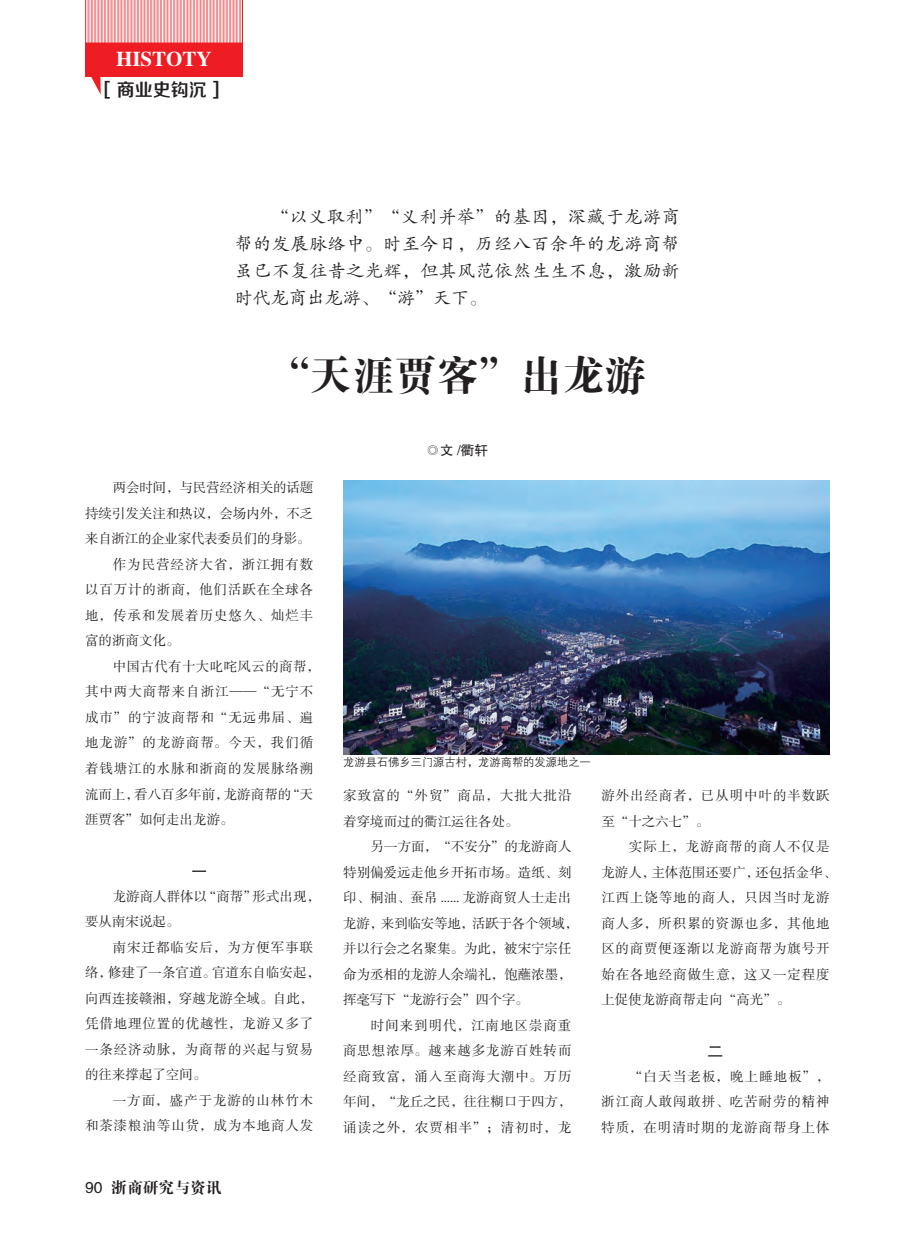
<style>
.page{position:relative;width:919px;height:1238px;background:#fff}
.page>*{position:absolute;margin:0;border:0;box-sizing:border-box;transform-origin:0 0}
.大标题{font:42px "FZDBSK GBK1 0";color:#231f20}
.t1{font:21px "FZXBSK GBK1 0";color:#fff}
.引题{font:18px/27px "FZKTK GBK1 0";letter-spacing:.035em;color:#231f20;text-align:justify}
.t2{font:18px "FZZZHONGJW GB1 0";color:#231f20}
.t3{font:15.75px "FZDBSK GBK1 0";color:#231f20}
.小标题-居中{font:15.75px "FZHTK GBK1 0";color:#231f20}
.正文{font:13.5px/25.5px "FZSSK GBK1 0";letter-spacing:.06em;color:#231f20;text-align:justify}
.正文-2{font:13.5px/25.5px "FZSSK GBK1 0";letter-spacing:-.005em;color:#231f20}
.正文-3{font:13.5px/25.5px "FZSSK GBK1 0";color:#231f20}
.t4{font:13.5px "FZHTK GBK1 0";color:#231f20}
.图注{font:11.25px "FZZDXK GBK1 0";color:#231f20}
.s1{font-family:"FZHTK GBK1 0"}
</style>
<div class="page">
<svg style="left:85px;top:0;width:157px;height:77px;background:#f03c41"></svg>
<hr style="left:86px;top:0;width:1px;height:43px;background:#fff">
<hr style="left:92px;top:0;width:1px;height:43px;background:#fff">
<hr style="left:97px;top:0;width:1px;height:43px;background:#fff">
<hr style="left:103px;top:0;width:1px;height:43px;background:#fff">
<hr style="left:109px;top:0;width:1px;height:43px;background:#fff">
<hr style="left:115px;top:0;width:1px;height:43px;background:#fff">
<hr style="left:120px;top:0;width:1px;height:43px;background:#fff">
<hr style="left:126px;top:0;width:1px;height:43px;background:#fff">
<hr style="left:132px;top:0;width:1px;height:43px;background:#fff">
<hr style="left:138px;top:0;width:1px;height:43px;background:#fff">
<hr style="left:143px;top:0;width:1px;height:43px;background:#fff">
<hr style="left:149px;top:0;width:1px;height:43px;background:#fff">
<hr style="left:155px;top:0;width:1px;height:43px;background:#fff">
<hr style="left:161px;top:0;width:1px;height:43px;background:#fff">
<hr style="left:166px;top:0;width:1px;height:43px;background:#fff">
<hr style="left:172px;top:0;width:1px;height:43px;background:#fff">
<hr style="left:178px;top:0;width:1px;height:43px;background:#fff">
<hr style="left:183px;top:0;width:1px;height:43px;background:#fff">
<hr style="left:189px;top:0;width:1px;height:43px;background:#fff">
<hr style="left:195px;top:0;width:1px;height:43px;background:#fff">
<hr style="left:201px;top:0;width:1px;height:43px;background:#fff">
<hr style="left:206px;top:0;width:1px;height:43px;background:#fff">
<hr style="left:212px;top:0;width:1px;height:43px;background:#fff">
<hr style="left:218px;top:0;width:1px;height:43px;background:#fff">
<hr style="left:224px;top:0;width:1px;height:43px;background:#fff">
<hr style="left:229px;top:0;width:1px;height:43px;background:#fff">
<hr style="left:235px;top:0;width:1px;height:43px;background:#fff">
<hr style="left:241px;top:0;width:1px;height:43px;background:#fff">
<hr style="left:87px;top:0;width:1px;height:43px;background:#fff">
<hr style="left:93px;top:0;width:1px;height:43px;background:#fff">
<hr style="left:99px;top:0;width:1px;height:43px;background:#fff">
<hr style="left:105px;top:0;width:1px;height:43px;background:#fff">
<hr style="left:110px;top:0;width:1px;height:43px;background:#fff">
<hr style="left:116px;top:0;width:1px;height:43px;background:#fff">
<hr style="left:122px;top:0;width:1px;height:43px;background:#fff">
<hr style="left:128px;top:0;width:1px;height:43px;background:#fff">
<hr style="left:133px;top:0;width:1px;height:43px;background:#fff">
<hr style="left:139px;top:0;width:1px;height:43px;background:#fff">
<hr style="left:145px;top:0;width:1px;height:43px;background:#fff">
<hr style="left:151px;top:0;width:1px;height:43px;background:#fff">
<hr style="left:156px;top:0;width:1px;height:43px;background:#fff">
<hr style="left:162px;top:0;width:1px;height:43px;background:#fff">
<hr style="left:168px;top:0;width:1px;height:43px;background:#fff">
<hr style="left:173px;top:0;width:1px;height:43px;background:#fff">
<hr style="left:179px;top:0;width:1px;height:43px;background:#fff">
<hr style="left:185px;top:0;width:1px;height:43px;background:#fff">
<hr style="left:191px;top:0;width:1px;height:43px;background:#fff">
<hr style="left:196px;top:0;width:1px;height:43px;background:#fff">
<hr style="left:202px;top:0;width:1px;height:43px;background:#fff">
<hr style="left:208px;top:0;width:1px;height:43px;background:#fff">
<hr style="left:214px;top:0;width:1px;height:43px;background:#fff">
<hr style="left:219px;top:0;width:1px;height:43px;background:#fff">
<hr style="left:225px;top:0;width:1px;height:43px;background:#fff">
<hr style="left:231px;top:0;width:1px;height:43px;background:#fff">
<hr style="left:237px;top:0;width:1px;height:43px;background:#fff">
<hr style="left:89px;top:0;width:1px;height:43px;background:#fff">
<hr style="left:94px;top:0;width:1px;height:43px;background:#fff">
<hr style="left:100px;top:0;width:1px;height:43px;background:#fff">
<hr style="left:106px;top:0;width:1px;height:43px;background:#fff">
<hr style="left:112px;top:0;width:1px;height:43px;background:#fff">
<hr style="left:117px;top:0;width:1px;height:43px;background:#fff">
<hr style="left:123px;top:0;width:1px;height:43px;background:#fff">
<hr style="left:129px;top:0;width:1px;height:43px;background:#fff">
<hr style="left:135px;top:0;width:1px;height:43px;background:#fff">
<hr style="left:140px;top:0;width:1px;height:43px;background:#fff">
<hr style="left:146px;top:0;width:1px;height:43px;background:#fff">
<hr style="left:152px;top:0;width:1px;height:43px;background:#fff">
<hr style="left:158px;top:0;width:1px;height:43px;background:#fff">
<hr style="left:163px;top:0;width:1px;height:43px;background:#fff">
<hr style="left:169px;top:0;width:1px;height:43px;background:#fff">
<hr style="left:175px;top:0;width:1px;height:43px;background:#fff">
<hr style="left:181px;top:0;width:1px;height:43px;background:#fff">
<hr style="left:186px;top:0;width:1px;height:43px;background:#fff">
<hr style="left:192px;top:0;width:1px;height:43px;background:#fff">
<hr style="left:198px;top:0;width:1px;height:43px;background:#fff">
<hr style="left:204px;top:0;width:1px;height:43px;background:#fff">
<hr style="left:209px;top:0;width:1px;height:43px;background:#fff">
<hr style="left:215px;top:0;width:1px;height:43px;background:#fff">
<hr style="left:221px;top:0;width:1px;height:43px;background:#fff">
<hr style="left:227px;top:0;width:1px;height:43px;background:#fff">
<hr style="left:232px;top:0;width:1px;height:43px;background:#fff">
<hr style="left:238px;top:0;width:1px;height:43px;background:#fff">
<hr style="left:90px;top:0;width:1px;height:43px;background:#fff">
<hr style="left:96px;top:0;width:1px;height:43px;background:#fff">
<hr style="left:102px;top:0;width:1px;height:43px;background:#fff">
<hr style="left:107px;top:0;width:1px;height:43px;background:#fff">
<hr style="left:113px;top:0;width:1px;height:43px;background:#fff">
<hr style="left:119px;top:0;width:1px;height:43px;background:#fff">
<hr style="left:125px;top:0;width:1px;height:43px;background:#fff">
<hr style="left:130px;top:0;width:1px;height:43px;background:#fff">
<hr style="left:136px;top:0;width:1px;height:43px;background:#fff">
<hr style="left:142px;top:0;width:1px;height:43px;background:#fff">
<hr style="left:148px;top:0;width:1px;height:43px;background:#fff">
<hr style="left:153px;top:0;width:1px;height:43px;background:#fff">
<hr style="left:159px;top:0;width:1px;height:43px;background:#fff">
<hr style="left:165px;top:0;width:1px;height:43px;background:#fff">
<hr style="left:171px;top:0;width:1px;height:43px;background:#fff">
<hr style="left:176px;top:0;width:1px;height:43px;background:#fff">
<hr style="left:182px;top:0;width:1px;height:43px;background:#fff">
<hr style="left:188px;top:0;width:1px;height:43px;background:#fff">
<hr style="left:194px;top:0;width:1px;height:43px;background:#fff">
<hr style="left:199px;top:0;width:1px;height:43px;background:#fff">
<hr style="left:205px;top:0;width:1px;height:43px;background:#fff">
<hr style="left:211px;top:0;width:1px;height:43px;background:#fff">
<hr style="left:216px;top:0;width:1px;height:43px;background:#fff">
<hr style="left:222px;top:0;width:1px;height:43px;background:#fff">
<hr style="left:228px;top:0;width:1px;height:43px;background:#fff">
<hr style="left:234px;top:0;width:1px;height:43px;background:#fff">
<hr style="left:239px;top:0;width:1px;height:43px;background:#fff">
<svg style="left:85px;top:65px;width:16px;height:30px"></svg>
<img style="left:343px;top:480px;width:486px;height:274px">
<h2 class="t1" style="left:116px;top:47px;width:97px">HISTOTY</h2>
<h3 class="t2" style="left:104px;top:80px;width:117px">[ 商业史钩沉 ]</h3>
<p class="引题" style="left:235px;top:204px;width:446px;text-indent:36px">“以义取利”“义利并举”的基因，深藏于龙游商帮的发展脉络中。时至今日，历经八百余年的龙游商帮虽已不复往昔之光辉，但其风范依然生生不息，激励新时代龙商出龙游、“游”天下。</p>
<p class="大标题" style="left:268px;top:353px;width:379px">“天涯贾客”出龙游</p>
<p class="t4" style="left:426px;top:443px;width:63px">◎◎ 文衢轩</p>
<p class="正文" style="left:85px;top:475px;width:230px;text-indent:28px">两会时间，与民营经济相关的话题持续引发关注和热议，会场内外，不乏来自浙江的企业家代表委员们的身影。</p>
<p class="正文" style="left:85px;top:552px;width:230px;text-indent:28px">作为民营经济大省，浙江拥有数以百万计的浙商，他们活跃在全球各地，传承和发展着历史悠久、灿烂丰富的浙商文化。</p>
<p class="正文" style="left:85px;top:654px;width:236px;text-align:left;text-indent:28px">中国古代有十大叱咤风云的商帮，其中两大商帮来自浙江——“无宁不成市”的宁波商帮和“无远弗届、遍地龙游”的龙游商帮。今天，我们循着钱塘江的水脉和浙商的发展脉络溯流而上，看八百多年前，龙游商帮的“天涯贾客”如何走出龙游。</p>
<p class="小标题-居中" style="left:191px;top:862px;width:17px">一</p>
<p class="正文-3" style="left:85px;top:883px;width:236px;text-indent:28px">龙游商人群体以“商帮”形式出现，要从南宋说起。</p>
<p class="正文" style="left:85px;top:934px;width:236px;text-align:left;text-indent:28px">南宋迁都临安后，为方便军事联络，修建了一条官道。官道东自临安起，向西连接赣湘，穿越龙游全域。自此，凭借地理位置的优越性，龙游又多了一条经济动脉，为商帮的兴起与贸易的往来撑起了空间。</p>
<p class="正文" style="left:85px;top:1087px;width:230px;text-align:right">一方面，盛产于龙游的山林竹木<br>和茶漆粮油等山货，成为本地商人发</p>
<p class="t3" style="left:85px;top:1179px;width:138px"><span class="s1">90</span> 浙商研究与资讯</p>
<p class="图注" style="left:343px;top:756px;width:249px">龙游县石佛乡三门源古村，龙游商帮的发源地之一</p>
<p class="正文-3" style="left:343px;top:783px;width:230px">家致富的“外贸”商品，大批大批沿着穿境而过的衢江运往各处。</p>
<p class="正文-2" style="left:343px;top:834px;width:236px;text-indent:28px">另一方面，“不安分”的龙游商人特别偏爱远走他乡开拓市场。造纸、刻印、桐油、蚕帛 ...... 龙游商贸人士走出龙游，来到临安等地，活跃于各个领域，并以行会之名聚集。为此，被宋宁宗任命为丞相的龙游人余端礼，饱蘸浓墨，挥毫写下“龙游行会”四个字。</p>
<p class="正文" style="left:343px;top:1012px;width:230px;text-indent:28px">时间来到明代，江南地区崇商重商思想浓厚。越来越多龙游百姓转而经商致富，涌入至商海大潮中。万历年间，“龙丘之民，往往糊口于四方，诵读之外，农贾相半”；清初时，龙</p>
<p class="正文" style="left:601px;top:783px;width:230px">游外出经商者，已从明中叶的半数跃至“十之六七”。</p>
<p class="正文" style="left:601px;top:834px;width:236px;text-align:left;text-indent:28px">实际上，龙游商帮的商人不仅是龙游人，主体范围还要广，还包括金华、江西上饶等地的商人，只因当时龙游商人多，所积累的资源也多，其他地区的商贾便逐渐以龙游商帮为旗号开始在各地经商做生意，这又一定程度上促使龙游商帮走向“高光”。</p>
<p class="小标题-居中" style="left:707px;top:1042px;width:17px">二</p>
<p class="正文" style="left:601px;top:1063px;width:230px;text-indent:28px">“白天当老板，晚上睡地板”，浙江商人敢闯敢拼、吃苦耐劳的精神特质，在明清时期的龙游商帮身上体</p>
</div>
